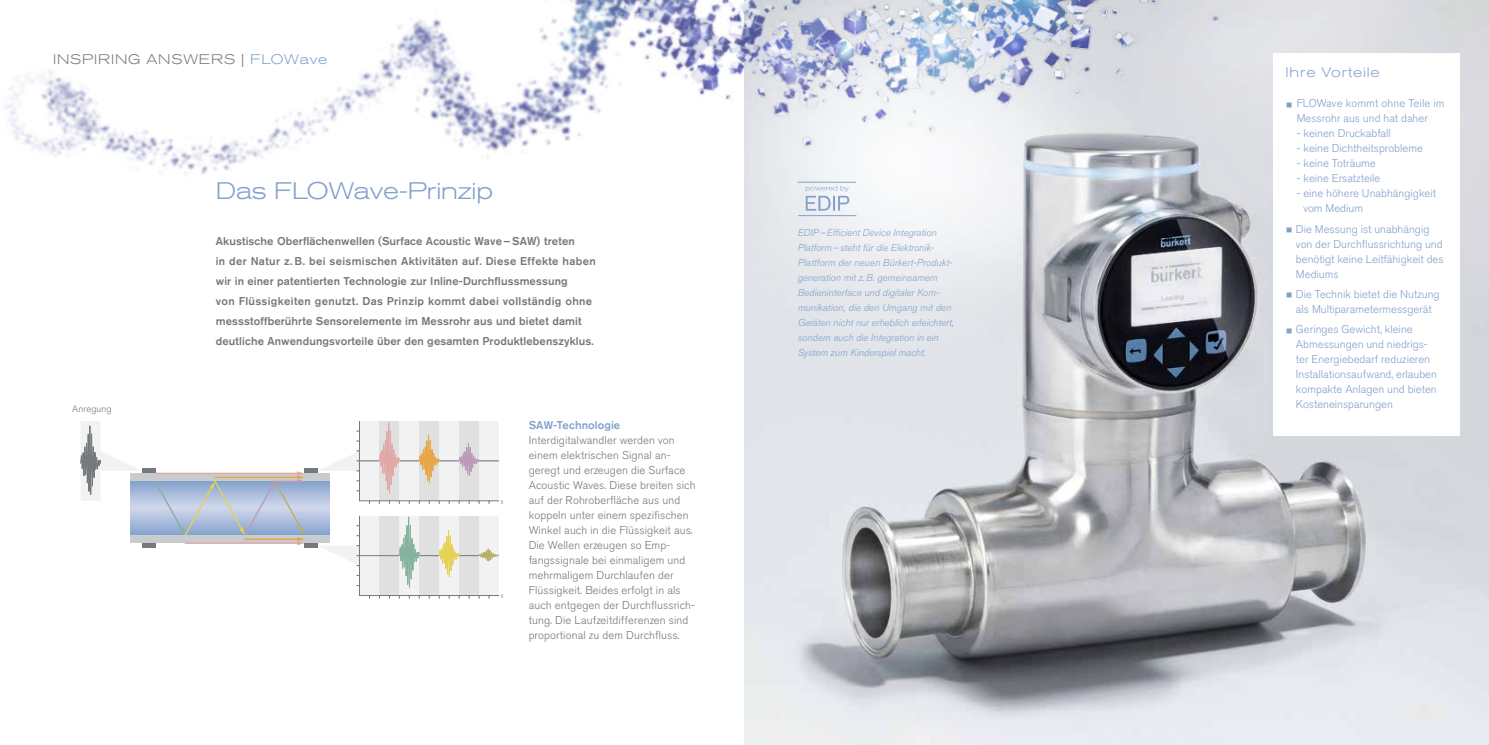
<style>
.page{position:relative;width:1489px;height:745px;background:#fff}
.page>*{position:absolute;margin:0;border:0;box-sizing:border-box;transform-origin:0 0}
.t1{font:300 expanded 23.75px "Akzidenz Grotesk BQ";color:#81a1cc}
.t2{font:300 expanded 13.75px "Akzidenz Grotesk BQ";letter-spacing:.06em;color:#72797c}
.t3{font:300 expanded 13.75px "Akzidenz Grotesk BQ";letter-spacing:.06em;color:#81a1cc}
.t4{font:300 11.25px/15px "Akzidenz Grotesk BQ";color:#81a1cc}
.t5{font:300 11.25px/15px "Akzidenz Grotesk BQ";letter-spacing:.01em;color:#72797c}
.t6{font:500 11.25px/20px "Akzidenz Grotesk BQ";letter-spacing:.01em;color:#72797c}
.t7{font:500 11.25px "Akzidenz Grotesk BQ";letter-spacing:.01em;color:#81a1cc}
.t8{font:italic 300 10px/15px "Akzidenz Grotesk BQ";color:#81a1cc}
.t9{font:300 9.38px "Akzidenz Grotesk BQ";letter-spacing:.01em;color:#72797c}
.t10{font:6.38px "Myriad Pro";color:#73797d}
.s1{color:#81a1cc}
.s2{font-size:22.5px}
</style>
<div class="page">
<img style="left:744px;top:291px;width:744px;height:453px">
<img style="left:4px;top:0;width:1268px;height:319px">
<svg style="left:702px;top:0;width:397px;height:363px"></svg>
<svg style="left:1120px;top:0;width:368px;height:291px;fill:#dadbe0"></svg>
<svg style="left:130px;top:481px;width:187px;height:54px"></svg>
<div style="left:130px;top:473px;width:199px;height:8px;background:#c8ccce"></div>
<div style="left:130px;top:535px;width:199px;height:8px;background:#c8ccce"></div>
<svg style="left:153px;top:471px;width:152px;height:74px"></svg>
<svg style="left:80px;top:421px;width:62px;height:113px"></svg>
<svg style="left:317px;top:421px;width:182px;height:178px"></svg>
<div style="left:142px;top:468px;width:14px;height:5px;background:#73797d"></div>
<div style="left:304px;top:468px;width:13px;height:5px;background:#73797d"></div>
<div style="left:142px;top:543px;width:14px;height:5px;background:#73797d"></div>
<div style="left:304px;top:543px;width:13px;height:5px;background:#73797d"></div>
<div style="left:1272px;top:53px;width:187px;height:382px;background:#fff"></div>
<svg style="left:805px;top:185px;width:44px;height:25px"></svg>
<hr style="left:797px;top:182px;width:59px;height:1px;background:#81a1cc">
<hr style="left:798px;top:215px;width:58px;height:1px;background:#81a1cc">
<p class="t2" style="left:53px;top:51px;width:276px">INSPIRING ANSWERS | <span class="s1">FLOWave</span></p>
<p class="t9" style="left:72px;top:403px;width:41px">Anregung</p>
<h1 class="t1" style="left:216px;top:177px;width:279px">Das FLOWave-Prinzip</h1>
<p class="t6" style="left:216px;top:230px;width:381px">Akustische Oberflächenwellen (Surface Acoustic Wave–SAW) treten<br>in der Natur z. B. bei seismischen Aktivitäten auf. Diese Effekte haben wir in einer patentierten Technologie zur Inline-Durchflussmessung<br>von Flüssigkeiten genutzt. Das Prinzip kommt dabei vollständig ohne messstoffberührte Sensorelemente im Messrohr aus und bietet damit deutliche Anwendungsvorteile über den gesamten Produktlebenszyklus.</p>
<p class="t8" style="left:797px;top:225px;width:158px">EDIP – Efficient Device Integration Platform – steht für die Elektronik-Plattform der neuen Bürkert-Produkt&shy;generation mit z. B. gemeinsamem Bedieninterface und digitaler Kom&shy;munikation, die den Umgang mit den Geräten nicht nur erheblich erleichtert, sondern auch die Integration in ein System zum Kinderspiel macht.</p>
<p class="t10" style="left:501px;top:497px;width:4px">t</p>
<p class="t10" style="left:501px;top:592px;width:4px">t</p>
<p class="t7" style="left:528px;top:418px;width:93px">SAW-Technologie</p>
<p class="t5" style="left:528px;top:433px;width:168px">Interdigitalwandler werden von einem elektrischen Signal an&shy;geregt und erzeugen die Surface<br>Acoustic Waves. Diese breiten sich auf der Rohroberfläche aus und koppeln unter einem spezifischen<br>Winkel auch in die Flüssigkeit aus.<br>Die Wellen erzeugen so Emp&shy;fangssignale bei einmaligem und mehrmaligem Durchlaufen der<br>Flüssigkeit. Beides erfolgt in als auch entgegen der Durchflussrich&shy;tung. Die Laufzeitdifferenzen sind proportional zu dem Durchfluss.</p>
<p class="t3" style="left:1285px;top:64px;width:96px">Ihre Vorteile</p>
<p class="t4" style="left:1285px;top:96px;width:160px;text-align:center"><span class="s2">•</span> FLOWave kommt ohne Teile im<br>Messrohr aus und hat daher</p>
<p class="t4" style="left:1296px;top:126px;width:96px">- keinen Druckabfall</p>
<p class="t4" style="left:1296px;top:141px;width:128px">- keine Dichtheitsprobleme</p>
<p class="t4" style="left:1296px;top:156px;width:81px">- keine Toträume</p>
<p class="t4" style="left:1296px;top:171px;width:85px">- keine Ersatzteile</p>
<p class="t4" style="left:1303px;top:186px;width:134px;text-indent:-7px">- eine höhere Unabhängigkeit vom Medium</p>
<p class="t4" style="left:1295px;top:221px;width:149px;text-indent:-10px"><span class="s2">•</span> Die Messung ist unabhängig von der Durchflussrichtung und benötigt keine Leitfähigkeit des<br>Mediums</p>
<p class="t4" style="left:1285px;top:287px;width:156px;text-align:center"><span class="s2">•</span> Die Technik bietet die Nutzung als Multiparametermessgerät</p>
<p class="t4" style="left:1295px;top:322px;width:142px;text-indent:-10px"><span class="s2">•</span> Geringes Gewicht, kleine<br>Abmessungen und niedrigs&shy;ter Energiebedarf reduzieren<br>Installationsaufwand, erlauben kompakte Anlagen und bieten<br>Kosteneinsparungen</p>
</div>
